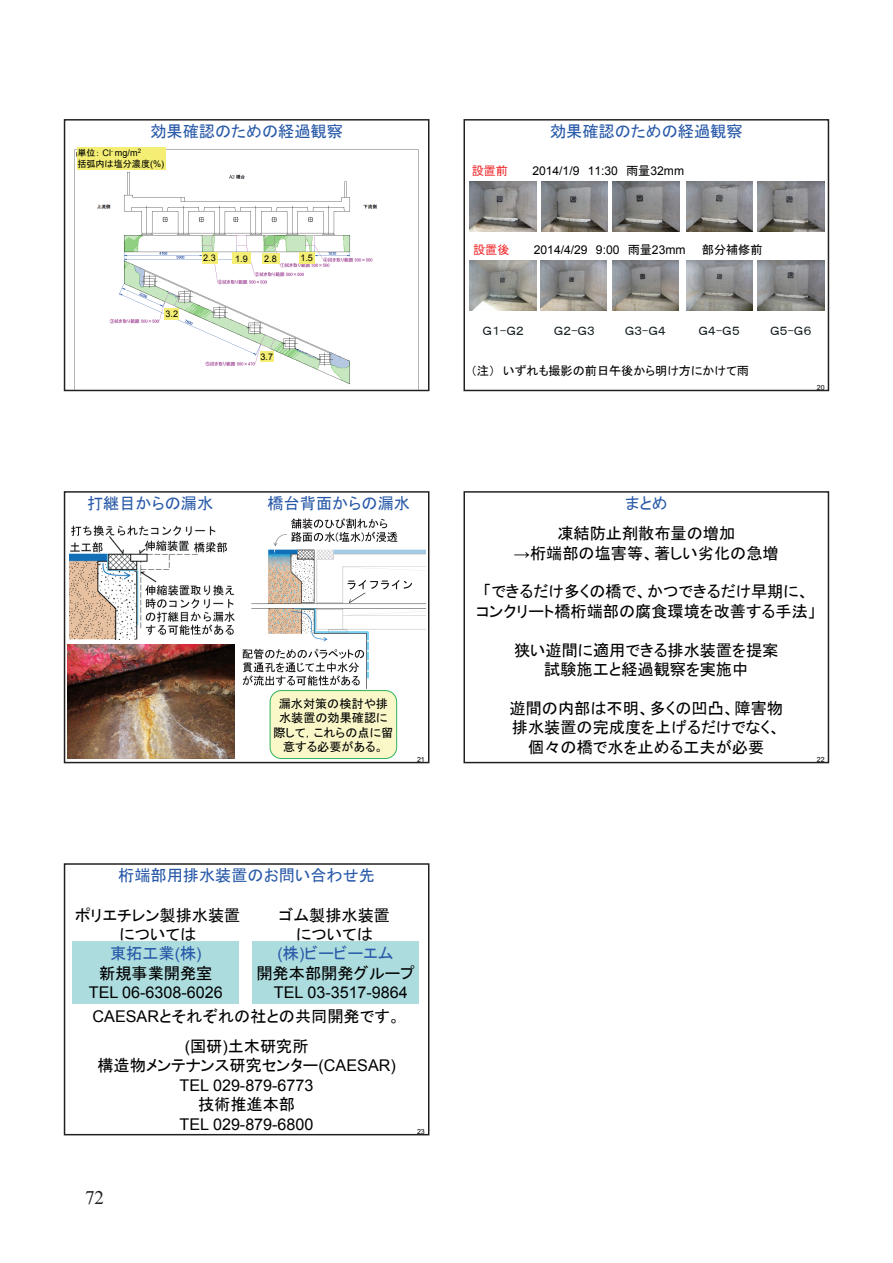
<style>
.page{position:relative;width:893px;height:1263px;background:#fff}
.page>*{position:absolute;margin:0;border:0;box-sizing:border-box;transform-origin:0 0}
.t1{font:19.2px "Times New Roman";color:#231f20}
.t2{font:16.2px/19.4px "MS P Gothic";color:#000;text-align:center}
.t3{font:16.2px/19.4px "Arial";color:#000;text-align:center}
.t4{font:16.2px "MS P Gothic";color:#2859a8}
.t5{font:12.15px/14.4px "MS P Gothic";color:#000;text-align:center}
.t6{font:12.15px "Arial";color:#000}
.t7{font:12.15px "MS P Gothic";color:#121e20}
.t8{font:12.15px "MS P Gothic";color:#ee292d}
.t9{font:9.15px/10.9px "MS P Gothic";color:#000}
.t10{font:9.15px "Arial";color:#000}
.t11{font:7.05px "Arial";color:#000}
.s1{font-family:"Arial"}
.s2{font-family:"MS P Gothic";color:#2859a8}
.s3{color:#2859a8}
.s4{font-family:"MS P Gothic"}
</style>
<div class="page">
<div style="left:73px;top:942px;width:166px;height:62px;background:#addcde"></div>
<div style="left:252px;top:942px;width:167px;height:62px;background:#addcde"></div>
<div style="left:64px;top:863px;width:365px;height:272px;border:1px solid #231f20"></div>
<div style="left:463px;top:491px;width:366px;height:272px;border:1px solid #231f20"></div>
<img style="left:68px;top:645px;width:166px;height:113px">
<img style="left:70px;top:525px;width:165px;height:115px">
<img style="left:243px;top:518px;width:183px;height:170px">
<svg style="left:270px;top:690px;width:127px;height:69px;background:#f2f5c5"></svg>
<div style="left:64px;top:491px;width:365px;height:272px;border:1px solid #231f20"></div>
<img style="left:470px;top:182px;width:66px;height:50px">
<img style="left:541px;top:182px;width:67px;height:50px">
<img style="left:613px;top:182px;width:66px;height:50px">
<img style="left:686px;top:182px;width:67px;height:50px">
<img style="left:758px;top:182px;width:66px;height:50px">
<img style="left:469px;top:261px;width:67px;height:50px">
<img style="left:540px;top:261px;width:67px;height:50px">
<img style="left:612px;top:261px;width:67px;height:50px">
<img style="left:686px;top:261px;width:67px;height:50px">
<img style="left:757px;top:261px;width:67px;height:50px">
<div style="left:463px;top:119px;width:366px;height:272px;border:1px solid #231f20"></div>
<img style="left:74px;top:149px;width:345px;height:240px">
<div style="left:262px;top:253px;width:17px;height:11px;background:#f4ef74"></div>
<div style="left:77px;top:147px;width:89px;height:22px;background:#f4ef74"></div>
<div style="left:299px;top:252px;width:15px;height:11px;background:#f4ef74"></div>
<div style="left:165px;top:309px;width:14px;height:11px;background:#f4ef74"></div>
<div style="left:232px;top:253px;width:19px;height:11px;background:#f4ef74"></div>
<div style="left:260px;top:351px;width:14px;height:11px;background:#f4ef74"></div>
<div style="left:202px;top:253px;width:15px;height:11px;background:#f4ef74"></div>
<div style="left:64px;top:119px;width:365px;height:272px;border:1px solid #231f20"></div>
<p class="t4" style="left:150px;top:123px;width:194px">効果確認のための経過観察</p>
<p class="t9" style="left:77px;top:147px;width:88px">単位： <span class="s1">Cl</span><sup>-</sup> <span class="s1">mg/m</span><sup>2<br></sup>括弧内は塩分濃度<span class="s1">(%)</span></p>
<p class="t10" style="left:165px;top:308px;width:14px">3.2</p>
<p class="t10" style="left:203px;top:252px;width:14px">2.3</p>
<p class="t10" style="left:235px;top:253px;width:14px">1.9</p>
<p class="t10" style="left:264px;top:253px;width:14px">2.8</p>
<p class="t10" style="left:300px;top:252px;width:14px">1.5</p>
<p class="t10" style="left:260px;top:350px;width:14px">3.7</p>
<p class="t4" style="left:87px;top:495px;width:128px">打継目からの漏水</p>
<p class="t4" style="left:268px;top:495px;width:144px">橋台背面からの漏水</p>
<p class="t5" style="left:273px;top:696px;width:121px">漏水対策の検討や排水装置の効果確認に際して，これらの点に留意する必要がある。</p>
<p class="t11" style="left:417px;top:754px;width:9px">21</p>
<p class="t4" style="left:118px;top:867px;width:258px">桁端部用排水装置のお問い合わせ先</p>
<p class="t2" style="left:75px;top:906px;width:167px;line-height:18.6px">ポリエチレン製排水装置については</p>
<p class="t2" style="left:279px;top:905px;width:113px">ゴム製排水装置については</p>
<p class="t3" style="left:89px;top:944px;width:135px"><span class="s2">東拓工業</span><span class="s3">(</span><span class="s2">株</span><span class="s3">)<br></span><span class="s4">新規事業開発室<br></span>TEL 06-6308-6026</p>
<p class="t4" style="left:277px;top:945px;width:118px"><span class="s1">(</span>株<span class="s1">)</span>ビービーエム</p>
<p class="t2" style="left:256px;top:963px;width:160px">開発本部開発グループ</p>
<p class="t3" style="left:274px;top:983px;width:135px">TEL 03-3517-9864</p>
<p class="t2" style="left:93px;top:1006px;width:310px"><span class="s1">CAESAR</span>とそれぞれの社との共同開発です。</p>
<p class="t3" style="left:97px;top:1037px;width:300px">(<span class="s4">国研</span>)<span class="s4">土木研究所<br>構造物メンテナンス研究センター</span>(CAESAR)<br>TEL 029-879-6773<br><span class="s4">技術推進本部<br></span>TEL 029-879-6800</p>
<p class="t11" style="left:417px;top:1126px;width:9px">23</p>
<p class="t1" style="left:85px;top:1185px;width:21px">72</p>
<p class="t4" style="left:550px;top:123px;width:194px">効果確認のための経過観察</p>
<p class="t8" style="left:472px;top:165px;width:38px">設置前</p>
<p class="t6" style="left:532px;top:163px;width:153px">2014/1/9 11:30 <span class="s4">雨量</span>32mm</p>
<p class="t8" style="left:473px;top:243px;width:38px">設置後</p>
<p class="t6" style="left:534px;top:242px;width:153px">2014/4/29 9:00 <span class="s4">雨量</span>23mm</p>
<p class="t5" style="left:702px;top:242px;width:62px">部分補修前</p>
<p class="t7" style="left:483px;top:324px;width:43px">Ｇ１-Ｇ２</p>
<p class="t7" style="left:554px;top:324px;width:43px">Ｇ２-Ｇ３</p>
<p class="t7" style="left:625px;top:325px;width:43px">Ｇ３-Ｇ４</p>
<p class="t7" style="left:699px;top:324px;width:43px">Ｇ４-Ｇ５</p>
<p class="t7" style="left:770px;top:325px;width:43px">Ｇ５-Ｇ６</p>
<p class="t5" style="left:471px;top:363px;width:280px">（注） いずれも撮影の前日午後から明け方にかけて雨</p>
<p class="t4" style="left:625px;top:495px;width:44px">まとめ</p>
<p class="t11" style="left:817px;top:382px;width:9px">20</p>
<p class="t2" style="left:557px;top:524px;width:179px">凍結防止剤散布量の増加</p>
<p class="t2" style="left:514px;top:543px;width:266px"><span class="s1">→</span>桁端部の塩害等、著しい劣化の急増</p>
<p class="t2" style="left:476px;top:582px;width:341px">「できるだけ多くの橋で、かつできるだけ早期に、コンクリート橋桁端部の腐食環境を改善する手法」</p>
<p class="t2" style="left:514px;top:640px;width:266px">狭い遊間に適用できる排水装置を提案試験施工と経過観察を実施中</p>
<p class="t2" style="left:510px;top:698px;width:275px">遊間の内部は不明、多くの凹凸、障害物排水装置の完成度を上げるだけでなく、個々の橋で水を止める工夫が必要</p>
<p class="t11" style="left:817px;top:754px;width:9px">22</p>
</div>
